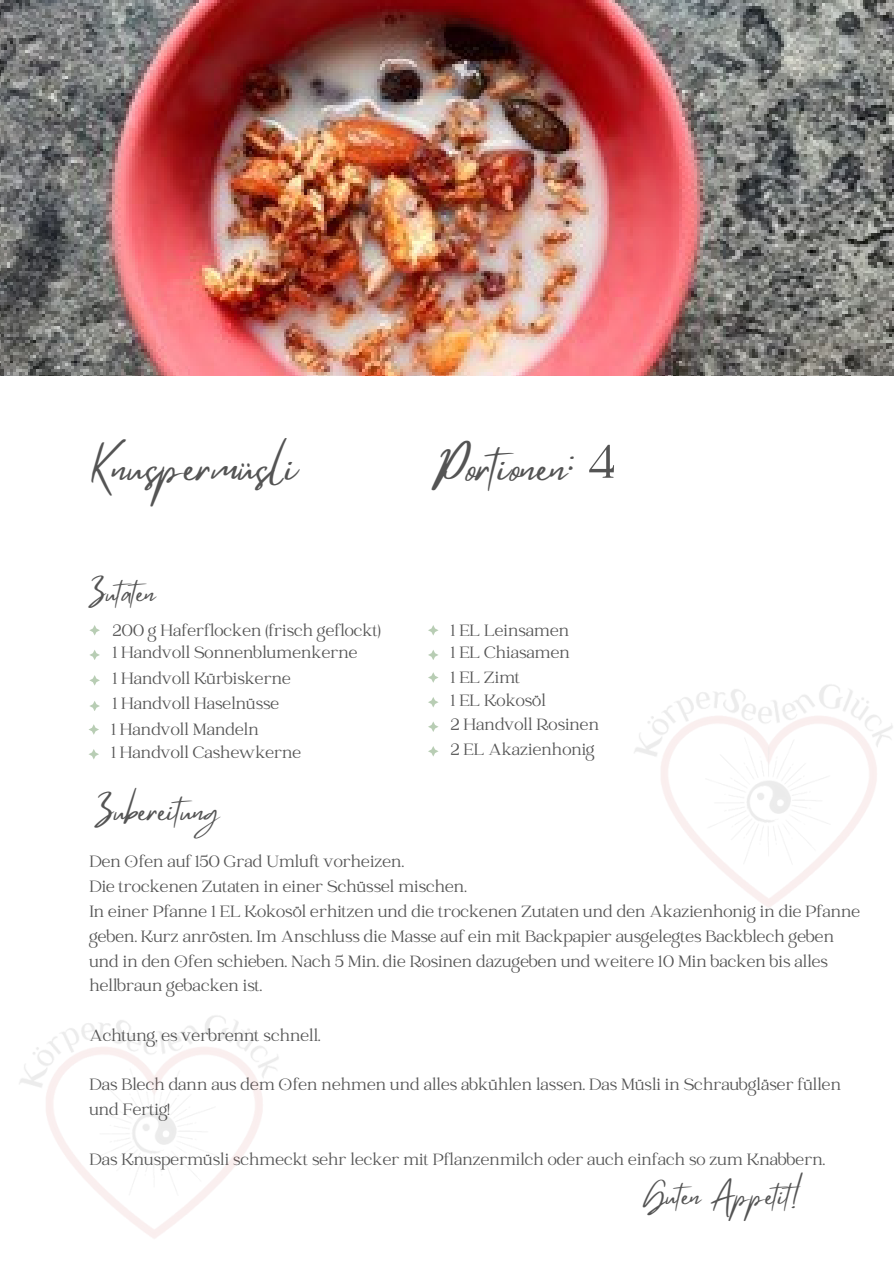
<style>
.page{position:relative;width:894px;height:1264px;background:#fff}
.page>*{position:absolute;margin:0;border:0;box-sizing:border-box;transform-origin:0 0}
.t1{font:52.5px "Catchy Mager";color:#545454}
.t2{font:42px "Mistrully";color:#545454}
.t3{font:30px "Mistrully";color:#545454}
.t4{font:27px "Mistrully";color:#545454}
.t5{font:18px/24.8px "Catchy Mager";color:#545454}
</style>
<div class="page">
<img style="left:0;top:0;width:893px;height:375px">
<svg style="left:89px;top:625px;width:10px;height:10px"></svg>
<svg style="left:90px;top:650px;width:9px;height:9px"></svg>
<svg style="left:89px;top:675px;width:10px;height:10px"></svg>
<svg style="left:90px;top:701px;width:9px;height:10px"></svg>
<svg style="left:428px;top:625px;width:10px;height:10px"></svg>
<svg style="left:428px;top:650px;width:10px;height:9px"></svg>
<svg style="left:428px;top:672px;width:10px;height:10px"></svg>
<svg style="left:428px;top:697px;width:10px;height:10px"></svg>
<svg style="left:89px;top:724px;width:10px;height:10px"></svg>
<svg style="left:89px;top:749px;width:10px;height:10px"></svg>
<svg style="left:428px;top:721px;width:10px;height:10px"></svg>
<svg style="left:428px;top:746px;width:10px;height:10px"></svg>
<p class="t2" style="left:89px;top:433px;width:210px">Knuspermüsli</p>
<p class="t4" style="left:88px;top:571px;width:68px">Zutaten</p>
<p class="t5" style="left:113px;top:619px;width:269px">200 g Haferflocken (frisch geflockt)</p>
<p class="t5" style="left:113px;top:641px;width:246px">1 Handvoll Sonnenblumenkerne</p>
<p class="t5" style="left:113px;top:667px;width:180px">1 Handvoll Kürbiskerne</p>
<p class="t5" style="left:113px;top:692px;width:168px">1 Handvoll Haselnüsse</p>
<p class="t5" style="left:111px;top:718px;width:149px">1 Handvoll Mandeln</p>
<p class="t5" style="left:111px;top:741px;width:191px">1 Handvoll Cashewkerne</p>
<p class="t3" style="left:95px;top:787px;width:126px">Zubereitung</p>
<p class="t2" style="left:433px;top:433px;width:144px">Portionen:</p>
<p class="t1" style="left:588px;top:436px;width:28px">4</p>
<p class="t5" style="left:451px;top:619px;width:120px">1 EL Leinsamen</p>
<p class="t5" style="left:451px;top:641px;width:120px">1 EL Chiasamen</p>
<p class="t5" style="left:451px;top:666px;width:71px">1 EL Zimt</p>
<p class="t5" style="left:451px;top:689px;width:96px">1 EL Kokosöl</p>
<p class="t5" style="left:451px;top:713px;width:150px">2 Handvoll Rosinen</p>
<p class="t5" style="left:451px;top:738px;width:145px">2 EL Akazienhonig</p>
<h1 class="t5" style="left:89px;top:850px;width:316px">Den Ofen auf 150 Grad Umluft vorheizen.</h1>
<p class="t5" style="left:89px;top:875px;width:379px">Die trockenen Zutaten in einer Schüssel mischen.</p>
<h1 class="t5" style="left:89px;top:900px;width:772px">In einer Pfanne 1 EL Kokosöl erhitzen und die trockenen Zutaten und den Akazienhonig in die Pfanne geben. Kurz anrösten. Im Anschluss die Masse auf ein mit Backpapier ausgelegtes Backblech geben und in den Ofen schieben. Nach 5 Min. die Rosinen dazugeben und weitere 10 Min backen bis alles hellbraun gebacken ist.</h1>
<h3 class="t5" style="left:89px;top:1024px;width:233px">Achtung, es verbrennt schnell.</h3>
<p class="t5" style="left:89px;top:1073px;width:753px">Das Blech dann aus dem Ofen nehmen und alles abkühlen lassen. Das Müsli in Schraubgläser füllen und Fertig!</p>
<p class="t5" style="left:89px;top:1147px;width:737px">Das Knuspermüsli schmeckt sehr lecker mit Pflanzenmilch oder auch einfach so zum Knabbern.</p>
<p class="t4" style="left:642px;top:1173px;width:164px">Guten Appetit!</p>
</div>
